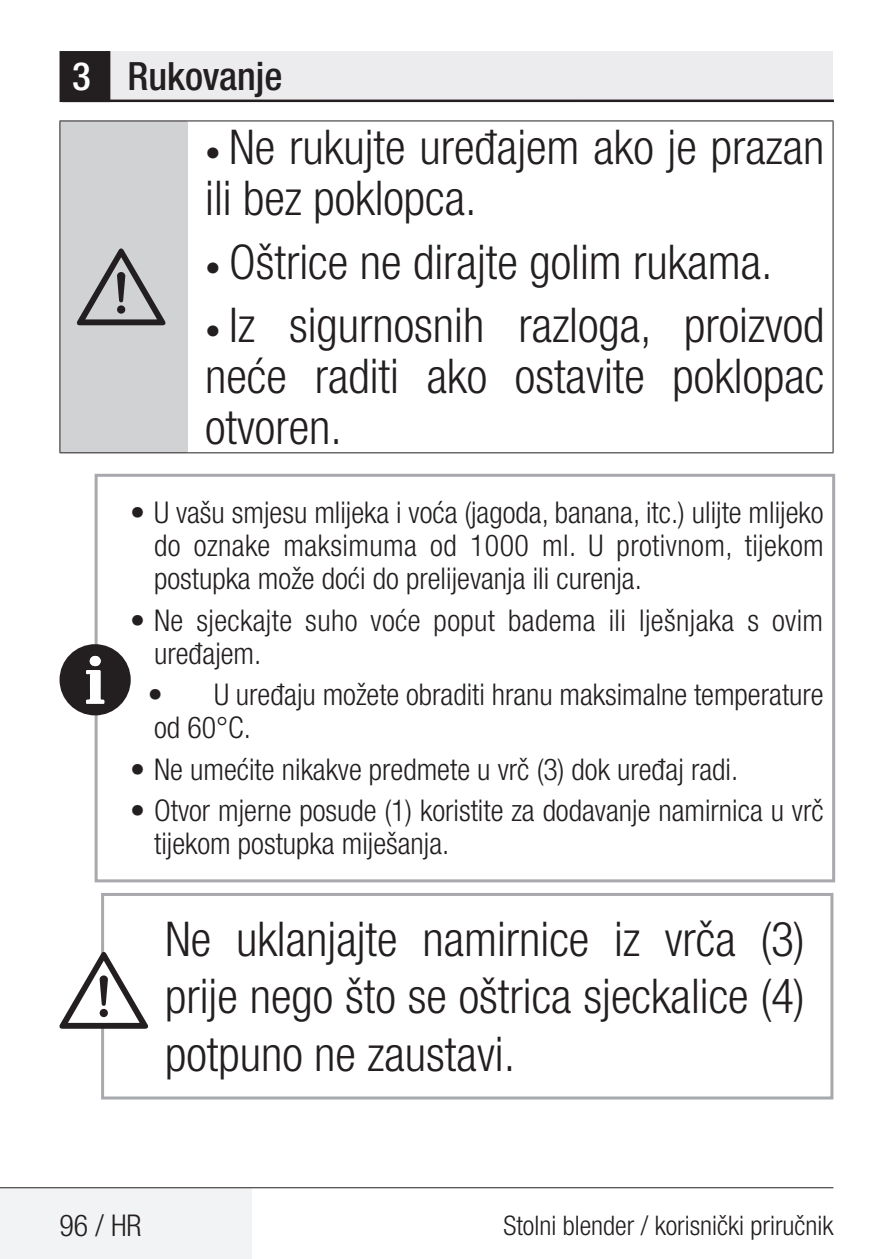
<style>
.page{position:relative;width:893px;height:1259px;background:#fff}
.page>*{position:absolute;margin:0;border:0;box-sizing:border-box;transform-origin:0 0}
.t1{font:96px "ZIWARNUN";color:#231f20}
.Duz_Metin_Uyari{font:300 condensed 48px/51px "Helvetica Neue LT Pro";color:#231f20;text-align:justify}
.Unite_Baslik_Icerik{font:500 condensed 39px "Helvetica Neue LT Pro";color:#231f20}
.t2{font:300 condensed 30px/33px "Helvetica Neue LT Pro";color:#231f20}
.t3{font:300 condensed 27px "Helvetica Neue LT Pro";color:#231f20}
.s1{color:#fff}
.s2{font-family:"Soho Gothic Pro";font-weight:500;font-stretch:normal;font-size:30px}
.s3{font-weight:700}
</style>
<div class="page">
<div style="left:0;top:1187px;width:252px;height:72px;background:#f2f3f4"></div>
<hr style="left:0;top:1187px;width:833px;height:1px;background:#231f20">
<div style="left:62px;top:51px;width:771px;height:50px;background:#ececee"></div>
<hr style="left:62px;top:100px;width:771px;height:2px;background:#231f20">
<div style="left:61px;top:53px;width:48px;height:48px;background:#231f20"></div>
<div style="left:60px;top:51px;width:50px;height:51px;border:3px solid #231f20"></div>
<div style="left:60px;top:121px;width:128px;height:332px;background:#d1d2d4"></div>
<hr style="left:188px;top:120px;width:645px;height:1px;background:#231f20">
<hr style="left:833px;top:121px;width:1px;height:331px;background:#231f20">
<hr style="left:188px;top:452px;width:645px;height:1px;background:#231f20">
<hr style="left:60px;top:452px;width:128px;height:1px;background:#231f20">
<hr style="left:60px;top:120px;width:128px;height:1px;background:#231f20">
<hr style="left:59px;top:121px;width:1px;height:331px;background:#231f20">
<svg style="left:93px;top:473px;width:743px;height:410px"></svg>
<div style="left:60px;top:644px;width:71px;height:71px;background:#231f20;border-radius:50%"></div>
<svg style="left:86px;top:656px;width:18px;height:47px"></svg>
<div style="left:90px;top:656px;width:11px;height:10px;background:#fff;border-radius:50%"></div>
<svg style="left:100px;top:893px;width:734px;height:207px"></svg>
<svg style="left:60px;top:952px;width:88px;height:76px"></svg>
<p class="Unite_Baslik_Icerik" style="left:72px;top:53px;width:212px"><span class="s1">3</span> Rukovanje</p>
<p class="t1" style="left:77px;top:236px;width:94px">A</p>
<p class="Duz_Metin_Uyari" style="left:205px;top:121px;width:621px"><span class="s2">•</span> Ne rukujte uređajem ako je prazan ili bez poklopca.</p>
<p class="Duz_Metin_Uyari" style="left:205px;top:236px;width:569px"><span class="s2">•</span> Oštrice ne dirajte golim rukama.</p>
<p class="Duz_Metin_Uyari" style="left:205px;top:299px;width:621px"><span class="s2">•</span> Iz sigurnosnih razloga, proizvod neće raditi ako ostavite poklopac otvoren.</p>
<p class="t2" style="left:154px;top:496px;width:671px;text-align:justify;text-indent:-24px"><span class="s3">•</span> U vašu smjesu mlijeka i voća (jagoda, banana, itc.) ulijte mlijeko do oznake maksimuma od 1000 ml. U protivnom, tijekom postupka može doći do prelijevanja ili curenja.</p>
<p class="t2" style="left:154px;top:603px;width:671px;text-indent:-24px"><span class="s3">•</span> Ne sjeckajte suho voće poput badema ili lješnjaka s ovim uređajem.</p>
<p class="t2" style="left:148px;top:678px;width:677px"><span class="s3">•</span> U uređaju možete obraditi hranu maksimalne temperature od 60°C.</p>
<p class="t2" style="left:130px;top:752px;width:610px"><span class="s3">•</span> Ne umećite nikakve predmete u vrč (3) dok uređaj radi.</p>
<p class="t2" style="left:154px;top:794px;width:671px;text-indent:-24px"><span class="s3">•</span> Otvor mjerne posude (1) koristite za dodavanje namirnica u vrč tijekom postupka miješanja.</p>
<p class="Duz_Metin_Uyari" style="left:165px;top:909px;width:641px;line-height:57.6px">Ne uklanjajte namirnice iz vrča (3) prije nego što se oštrica sjeckalice (4) potpuno ne zaustavi.</p>
<p class="t2" style="left:60px;top:1209px;width:84px">96 / HR</p>
<p class="t3" style="left:503px;top:1209px;width:332px">Stolni blender / korisnički priručnik</p>
</div>
